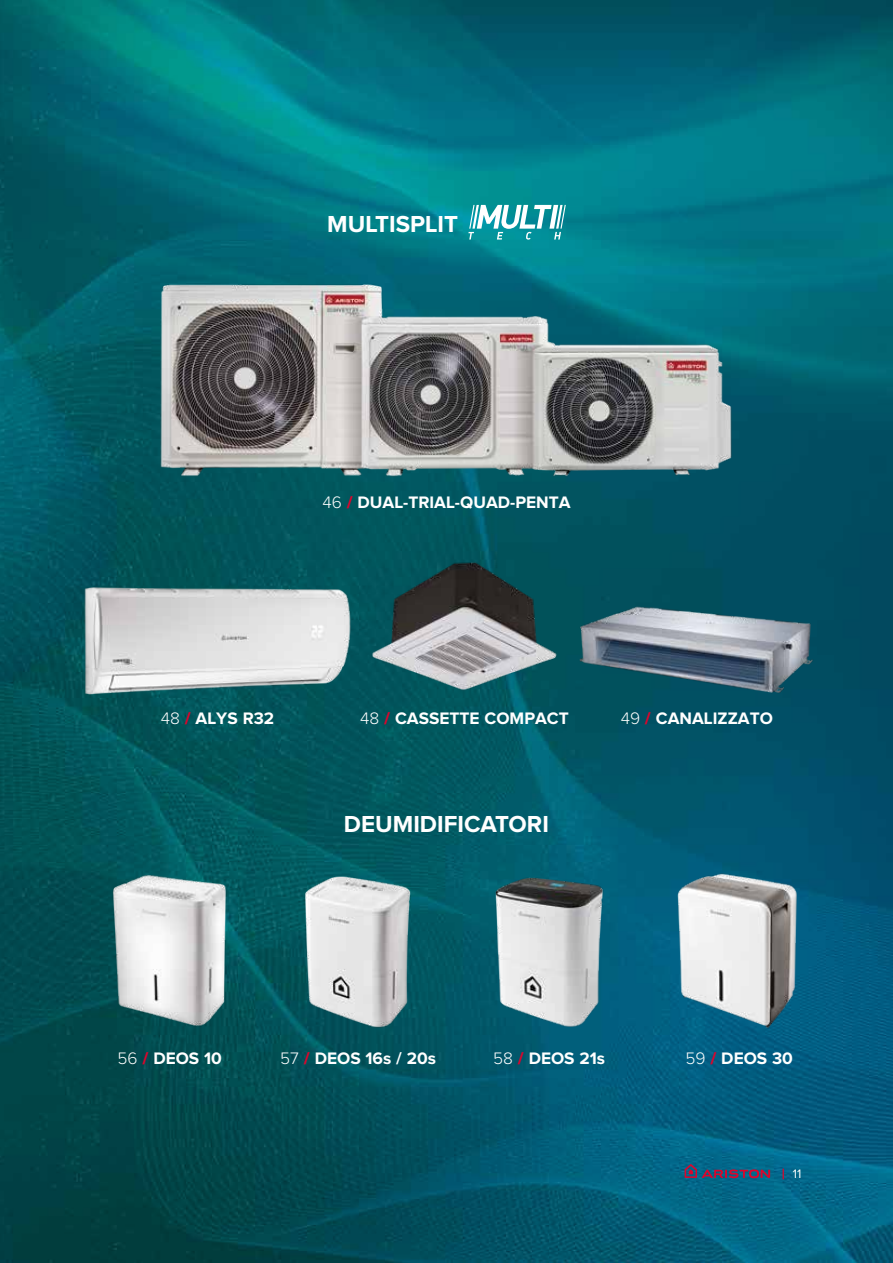
<style>
.page{position:relative;width:893px;height:1263px;background:#fff}
.page>*{position:absolute;margin:0;border:0;box-sizing:border-box;transform-origin:0 0}
.t1{font:700 24px "Proxima Nova";color:#fff}
.t2{font:700 17.25px "Proxima Nova";color:#fff}
.t3{font:12.75px "Proxima Nova";color:#fff}
.s1{font-weight:300}
.s2{font-family:"Proxima Nova Extrabld";font-weight:400;color:#db052c}
.s3{font-weight:700;font-size:15px;color:#db052c}
</style>
<div class="page">
<img style="left:0;top:0;width:893px;height:1263px">
<svg style="left:685px;top:1164px;width:85px;height:14px"></svg>
<img style="left:487px;top:867px;width:124px;height:161px">
<img style="left:296px;top:867px;width:124px;height:166px">
<img style="left:665px;top:867px;width:147px;height:168px">
<img style="left:103px;top:859px;width:134px;height:176px">
<img style="left:155px;top:248px;width:583px;height:235px">
<svg style="left:468px;top:205px;width:98px;height:35px"></svg>
<img style="left:365px;top:555px;width:199px;height:141px">
<img style="left:569px;top:591px;width:255px;height:112px">
<img style="left:69px;top:575px;width:297px;height:130px">
<h1 class="t1" style="left:327px;top:213px;width:132px">MULTISPLIT</h1>
<p class="t2" style="left:322px;top:494px;width:250px"><span class="s1">46</span> <span class="s2">/</span> DUAL-TRIAL-QUAD-PENTA</p>
<p class="t2" style="left:161px;top:711px;width:115px"><span class="s1">48</span> <span class="s2">/</span> ALYS R32</p>
<p class="t2" style="left:360px;top:711px;width:210px"><span class="s1">48</span> <span class="s2">/</span> CASSETTE COMPACT</p>
<p class="t2" style="left:621px;top:711px;width:154px"><span class="s1">49</span> <span class="s2">/</span> CANALIZZATO</p>
<h1 class="t1" style="left:344px;top:813px;width:206px">DEUMIDIFICATORI</h1>
<p class="t2" style="left:117px;top:1050px;width:106px"><span class="s1">56</span> <span class="s2">/</span> DEOS 10</p>
<p class="t2" style="left:280px;top:1050px;width:157px"><span class="s1">57</span> <span class="s2">/</span> DEOS 16s / 20s</p>
<p class="t2" style="left:493px;top:1050px;width:114px"><span class="s1">58</span> <span class="s2">/</span> DEOS 21s</p>
<p class="t2" style="left:685px;top:1050px;width:109px"><span class="s1">59</span> <span class="s2">/</span> DEOS 30</p>
<p class="t3" style="left:782px;top:1168px;width:21px"><span class="s3">|</span> 11</p>
</div>
